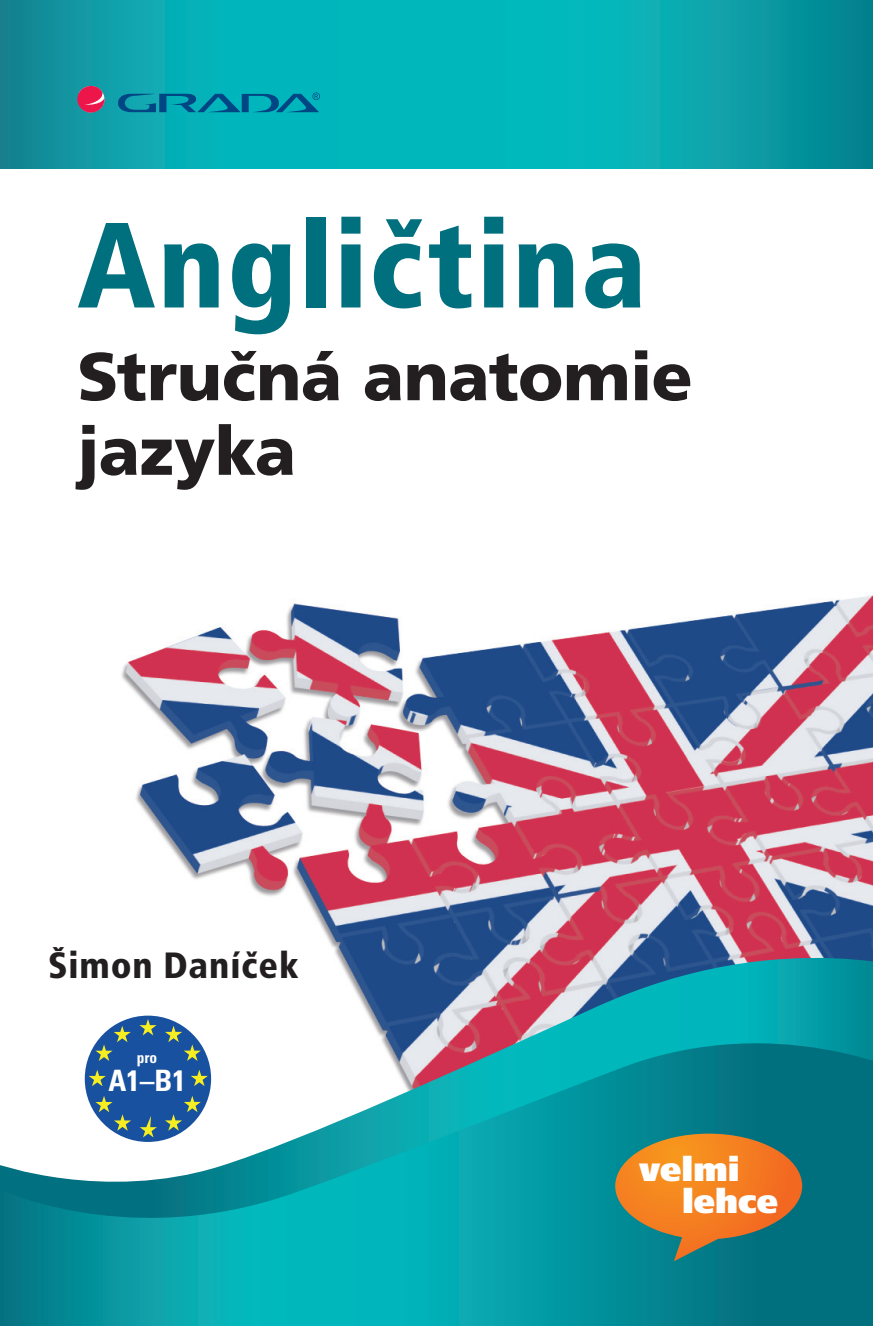
<style>
.page{position:relative;width:873px;height:1326px;background:#fff}
.page>*{position:absolute;margin:0;border:0;box-sizing:border-box;transform-origin:0 0}
.t1{font:900 condensed 121.05px "Frutiger CE";letter-spacing:.015em;color:#01707e}
.t2{font:900 67.5px/74.5px "Frutiger CE";letter-spacing:-.005em;color:#231f20}
.t3{font:900 condensed 36.45px "Frutiger CE";letter-spacing:.025em;color:#231f20}
.t4{font:900 33.52px/32.4px "Frutiger CE";color:#fff}
.t5{font:700 condensed 29.47px "Univers LTCE";color:#fff}
.t6{font:700 condensed 15.3px "Univers LTCE";color:#fff}
</style>
<div class="page">
<img style="left:121px;top:595px;width:751px;height:326px">
<svg style="left:0;top:1247px;width:872px;height:78px;background:#0397a1"></svg>
<svg style="left:0;top:921px;width:872px;height:326px"></svg>
<svg style="left:0;top:0;width:872px;height:169px;background:#06a8b0"></svg>
<svg style="left:118px;top:92px;width:202px;height:20px;background:#0389a5"></svg>
<svg style="left:77px;top:86px;width:27px;height:27px"></svg>
<svg style="left:615px;top:1133px;width:187px;height:128px;background:#a27e43"></svg>
<div style="left:85px;top:1015px;width:126px;height:126px;background:#18519f;border-radius:50%"></div>
<svg style="left:139px;top:1019px;width:17px;height:16px"></svg>
<svg style="left:140px;top:1116px;width:17px;height:21px"></svg>
<svg style="left:165px;top:1025px;width:36px;height:35px"></svg>
<svg style="left:165px;top:1096px;width:36px;height:34px"></svg>
<svg style="left:191px;top:1070px;width:17px;height:16px"></svg>
<svg style="left:95px;top:1025px;width:36px;height:35px"></svg>
<svg style="left:89px;top:1070px;width:17px;height:16px"></svg>
<svg style="left:95px;top:1096px;width:36px;height:34px"></svg>
<h1 class="t1" style="left:77px;top:214px;width:570px">Angličtina</h1>
<p class="t2" style="left:77px;top:344px;width:617px">Stručná anatomie jazyka</p>
<p class="t3" style="left:48px;top:949px;width:252px">Šimon Daníček</p>
<p class="t6" style="left:137px;top:1051px;width:22px">pro</p>
<p class="t5" style="left:109px;top:1068px;width:78px">A1–B1</p>
<p class="t4" style="left:682px;top:1154px;width:97px;text-indent:-43px">velmi lehce</p>
</div>
